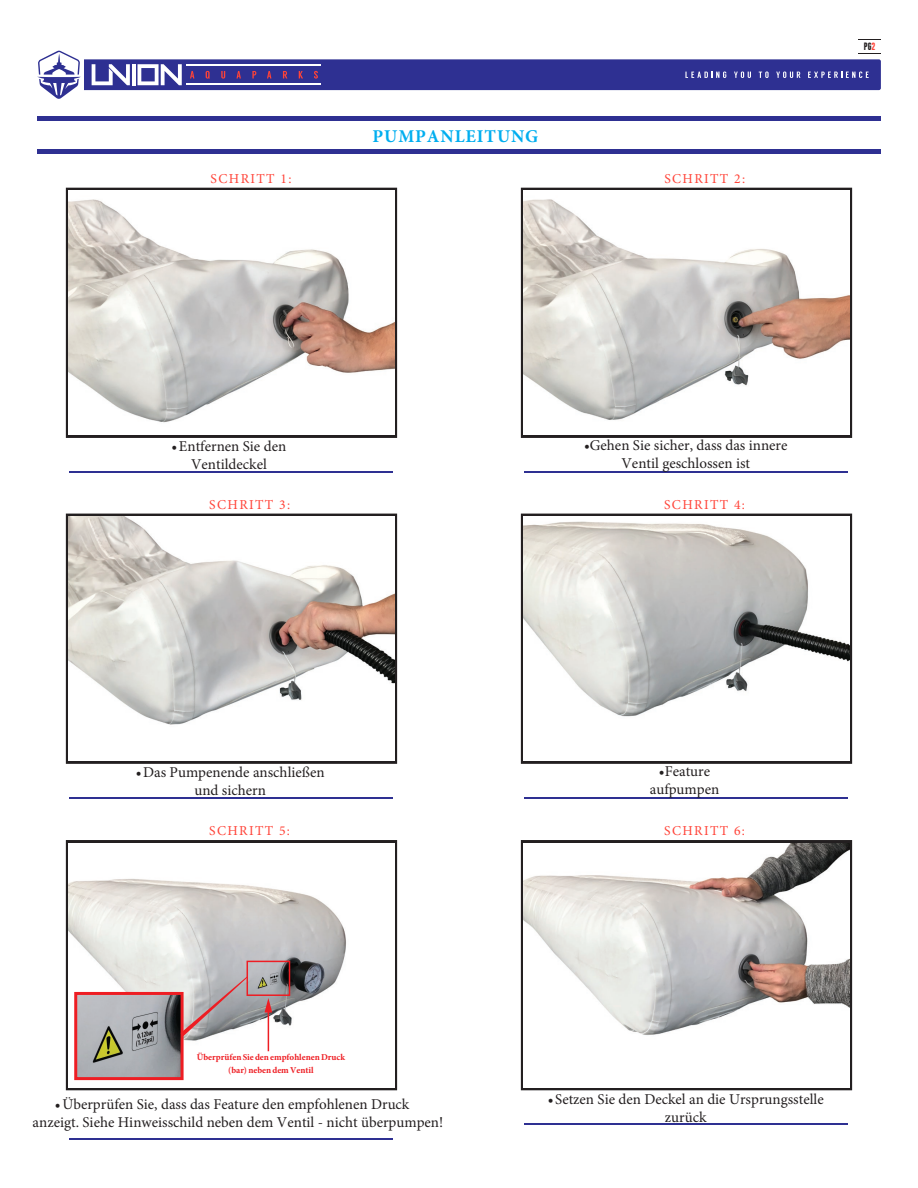
<style>
.page{position:relative;width:918px;height:1188px;background:#fff}
.page>*{position:absolute;margin:0;border:0;box-sizing:border-box;transform-origin:0 0}
.t1{font:700 18px "Minion Pro";letter-spacing:.05em;color:#00aeef}
.t2{font:15px/18px "Minion Pro";color:#231f20;text-align:center}
.t3{font:13.65px "Minion Pro";letter-spacing:.1em;color:#ff4338}
.t4{font:700 10.65px "Franchise";color:#231f20}
.t5{font:700 9px/12.9px "Minion Pro";color:#ee1d23;text-align:center}
.s1{color:#ff4338}
</style>
<div class="page">
<hr style="left:37px;top:149px;width:844px;height:4px;background:#2e3092">
<hr style="left:37px;top:117px;width:844px;height:4px;background:#2e3092">
<hr style="left:70px;top:471px;width:323px;height:2px;background:#2e3092">
<hr style="left:525px;top:471px;width:323px;height:2px;background:#2e3092">
<div style="left:66px;top:188px;width:331px;height:250px;border:6px solid #231f20"></div>
<img style="left:69px;top:191px;width:325px;height:244px">
<div style="left:521px;top:188px;width:331px;height:250px;border:6px solid #231f20"></div>
<img style="left:524px;top:191px;width:325px;height:244px">
<hr style="left:70px;top:797px;width:323px;height:2px;background:#2e3092">
<hr style="left:525px;top:797px;width:323px;height:2px;background:#2e3092">
<div style="left:66px;top:514px;width:331px;height:250px;border:6px solid #231f20"></div>
<img style="left:69px;top:517px;width:325px;height:244px">
<div style="left:521px;top:514px;width:331px;height:250px;border:6px solid #231f20"></div>
<img style="left:524px;top:517px;width:325px;height:244px">
<hr style="left:70px;top:1138px;width:323px;height:2px;background:#2e3092">
<hr style="left:525px;top:1123px;width:323px;height:2px;background:#2e3092">
<div style="left:66px;top:840px;width:331px;height:250px;border:6px solid #231f20"></div>
<img style="left:69px;top:843px;width:325px;height:244px">
<div style="left:521px;top:840px;width:331px;height:250px;border:6px solid #231f20"></div>
<img style="left:524px;top:843px;width:325px;height:244px">
<div style="left:247px;top:961px;width:43px;height:35px;border:2px solid #ee1d23"></div>
<hr style="left:268px;top:1010px;width:1px;height:41px;background:#ee1d23">
<svg style="left:265px;top:998px;width:7px;height:15px"></svg>
<img style="left:78px;top:996px;width:102px;height:80px">
<div style="left:74px;top:992px;width:110px;height:88px;border:3px solid #ee1d23"></div>
<svg style="left:181px;top:977px;width:67px;height:59px;background:#b8a7aa"></svg>
<svg style="left:37px;top:51px;width:844px;height:48px"></svg>
<svg style="left:858px;top:39px;width:23px;height:1px"></svg>
<p class="t3" style="left:211px;top:169px;width:82px">SCHRITT 1:</p>
<p class="t1" style="left:373px;top:123px;width:167px">PUMPANLEITUNG</p>
<p class="t3" style="left:664px;top:169px;width:82px">SCHRITT 2:</p>
<p class="t4" style="left:864px;top:41px;width:13px">PG<span class="s1">2</span></p>
<p class="t2" style="left:172px;top:437px;width:116px">•Entfernen Sie den<br>Ventildeckel</p>
<p class="t3" style="left:209px;top:495px;width:82px">SCHRITT 3:</p>
<p class="t2" style="left:584px;top:436px;width:205px">•Gehen Sie sicher, dass das innere<br>Ventil geschlossen ist</p>
<p class="t3" style="left:664px;top:495px;width:82px">SCHRITT 4:</p>
<p class="t2" style="left:136px;top:763px;width:190px">•Das Pumpenende anschließen und sichern</p>
<p class="t2" style="left:650px;top:762px;width:71px">•Feature aufpumpen</p>
<p class="t3" style="left:209px;top:822px;width:82px">SCHRITT 5:</p>
<p class="t3" style="left:664px;top:822px;width:82px">SCHRITT 6:</p>
<p class="t5" style="left:197px;top:1050px;width:150px">Überprüfen Sie den empfohlenen Druck (bar) neben dem Ventil</p>
<p class="t2" style="left:33px;top:1095px;width:412px;text-align:left;text-indent:22px">•Überprüfen Sie, dass das Feature den empfohlenen Druck anzeigt. Siehe Hinweisschild neben dem Ventil - nicht überpumpen!</p>
<p class="t2" style="left:548px;top:1091px;width:277px">•Setzen Sie den Deckel an die Ursprungsstelle zurück</p>
</div>
